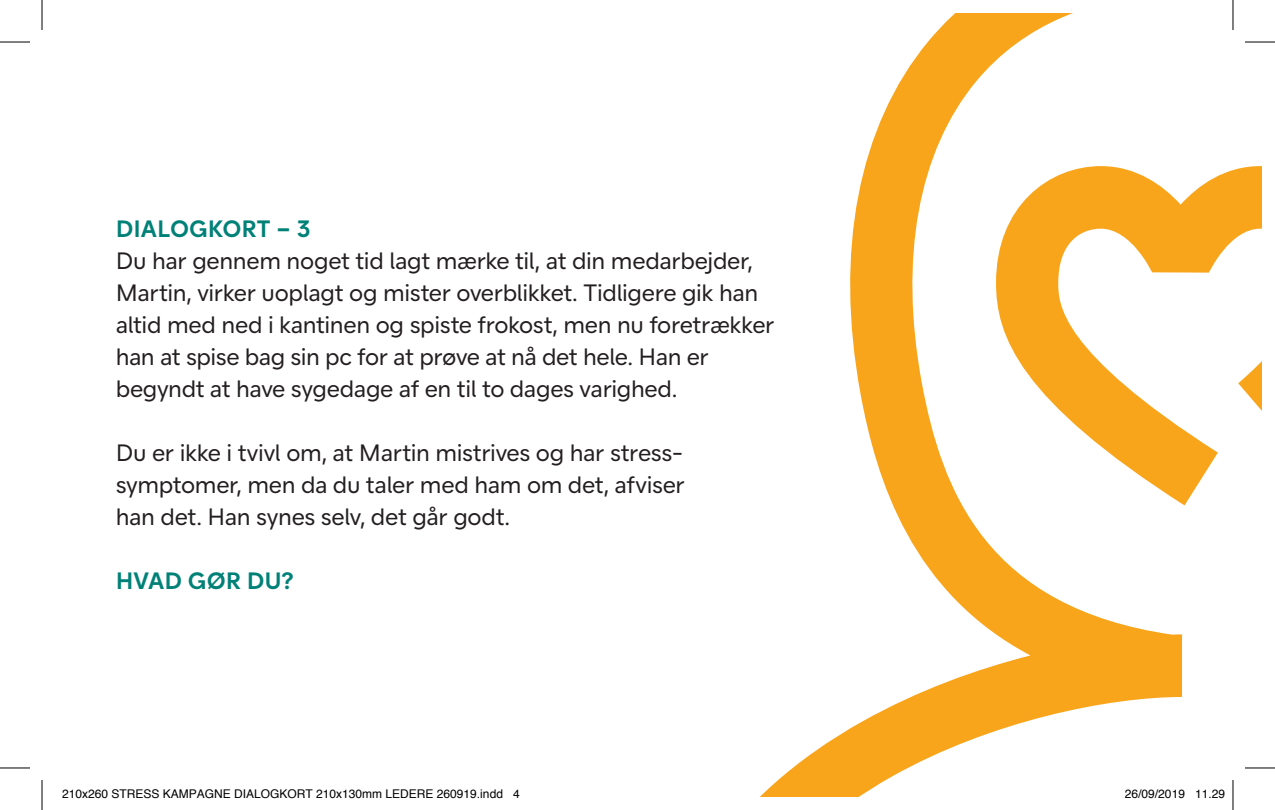
<style>
.page{position:relative;width:1275px;height:810px;background:#fff}
.page>*{position:absolute;margin:0;border:0;box-sizing:border-box;transform-origin:0 0}
.t1{font:24px/32px "Velliv";letter-spacing:-.015em;color:#231f20}
.t2{font:700 24px "Velliv";letter-spacing:-.005em;color:#008177}
.t3{font:12px "Helvetica";color:#000}
</style>
<div class="page">
<svg style="left:761px;top:14px;width:500px;height:782px"></svg>
<hr style="left:1245px;top:41px;width:30px;height:2px;background:#fff">
<hr style="left:1245px;top:766px;width:30px;height:3px;background:#fff">
<hr style="left:1231px;top:0;width:3px;height:30px;background:#fff">
<hr style="left:1231px;top:780px;width:3px;height:30px;background:#fff">
<hr style="left:0;top:42px;width:30px;height:1px;background:#000">
<hr style="left:1245px;top:42px;width:30px;height:1px;background:#000">
<hr style="left:0;top:767px;width:30px;height:1px;background:#000">
<hr style="left:1245px;top:767px;width:30px;height:1px;background:#000">
<hr style="left:42px;top:0;width:1px;height:30px;background:#000">
<hr style="left:42px;top:780px;width:1px;height:30px;background:#000">
<hr style="left:1232px;top:0;width:1px;height:30px;background:#000">
<hr style="left:1232px;top:780px;width:1px;height:30px;background:#000">
<svg style="left:1124px;top:788px;width:61px;height:8px"></svg>
<svg style="left:1195px;top:788px;width:30px;height:8px"></svg>
<p class="t2" style="left:116px;top:209px;width:196px">DIALOGKORT – 3</p>
<p class="t1" style="left:116px;top:245px;width:660px">Du har gennem noget tid lagt mærke til, at din medarbejder, Martin, virker uoplagt og mister overblikket. Tidligere gik han altid med ned i kantinen og spiste frokost, men nu foretrækker han at spise bag sin pc for at prøve at nå det hele. Han er begyndt at have sygedage af en til to dages varighed.</p>
<p class="t1" style="left:116px;top:437px;width:570px;text-align:justify">Du er ikke i tvivl om, at Martin mistrives og har stress&shy;symptomer, men da du taler med ham om det, afviser han det. Han synes selv, det går godt.</p>
<p class="t2" style="left:116px;top:561px;width:179px">HVAD GØR DU?</p>
<p class="t3" style="left:62px;top:784px;width:459px">210x260 STRESS KAMPAGNE DIALOGKORT 210x130mm LEDERE 260919.indd 4</p>
<p class="t3" style="left:1125px;top:784px;width:102px">26/09/2019 11.29</p>
</div>
